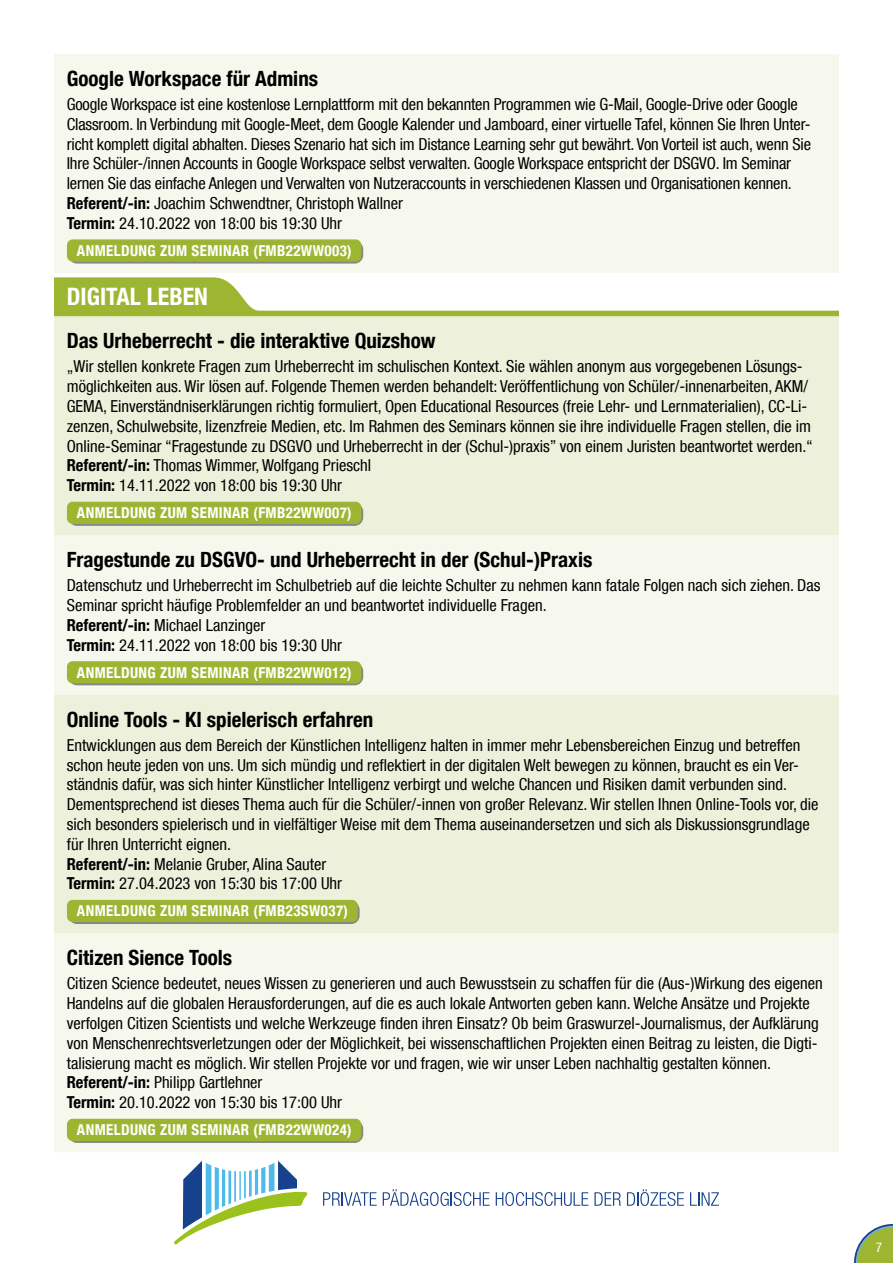
<style>
.page{position:relative;width:893px;height:1263px;background:#fff}
.page>*{position:absolute;margin:0;border:0;box-sizing:border-box;transform-origin:0 0}
.t1{font:700 condensed 24px "Helvetica Neue LT Com";color:#fff}
.t2{font:700 condensed 21px "Helvetica Neue LT Com";color:#000}
.t3{font:condensed 16.5px/19.8px "Helvetica Neue LT Com";color:#000}
.t4{font:700 condensed 15px "Helvetica Neue LT Com";letter-spacing:.025em;color:#fff}
.t5{font:condensed 13.5px "Helvetica Neue LT Com";color:#fff}
.s1{font-weight:700}
</style>
<div class="page">
<svg style="left:174px;top:1161px;width:134px;height:84px"></svg>
<svg style="left:323px;top:1192px;width:54px;height:14px"></svg>
<svg style="left:383px;top:1189px;width:107px;height:17px"></svg>
<svg style="left:496px;top:1192px;width:92px;height:14px"></svg>
<svg style="left:594px;top:1192px;width:27px;height:14px"></svg>
<svg style="left:627px;top:1189px;width:57px;height:17px"></svg>
<svg style="left:690px;top:1192px;width:29px;height:14px"></svg>
<svg style="left:854px;top:1224px;width:39px;height:39px"></svg>
<div style="left:54px;top:54px;width:785px;height:1098px;background:#f6f8ed"></div>
<svg style="left:54px;top:316px;width:785px;height:617px;background:#eff1df"></svg>
<div style="left:68px;top:241px;width:295px;height:23px;background:#878787;border-radius:9px"></div>
<div style="left:67px;top:239px;width:294px;height:23px;border:3px solid #9db632;border-radius:4px"></div>
<div style="left:69px;top:242px;width:290px;height:18px;background:#9db632"></div>
<svg style="left:54px;top:277px;width:785px;height:39px"></svg>
<div style="left:68px;top:503px;width:295px;height:23px;background:#878787;border-radius:9px"></div>
<div style="left:67px;top:502px;width:294px;height:22px;border:3px solid #9db632;border-radius:4px"></div>
<div style="left:69px;top:504px;width:290px;height:18px;background:#9db632"></div>
<div style="left:68px;top:663px;width:295px;height:22px;background:#8f9964;border-radius:9px"></div>
<div style="left:67px;top:661px;width:294px;height:22px;border:3px solid #9db632;border-radius:4px"></div>
<div style="left:69px;top:664px;width:290px;height:18px;background:#9db632"></div>
<div style="left:68px;top:901px;width:292px;height:23px;background:#898b7e;border-radius:9px"></div>
<div style="left:67px;top:900px;width:291px;height:22px;border:3px solid #9db632;border-radius:4px"></div>
<div style="left:69px;top:903px;width:286px;height:18px;background:#9db632"></div>
<div style="left:68px;top:1120px;width:295px;height:23px;background:#878787;border-radius:9px"></div>
<div style="left:67px;top:1119px;width:294px;height:22px;border:3px solid #9db632;border-radius:4px"></div>
<div style="left:69px;top:1121px;width:290px;height:18px;background:#9db632"></div>
<p class="t2" style="left:67px;top:66px;width:253px">Google Workspace für Admins</p>
<p class="t3" style="left:67px;top:94px;width:746px">Google Workspace ist eine kostenlose Lernplattform mit den bekannten Programmen wie G-Mail, Google-Drive oder Google Classroom. In Verbindung mit Google-Meet, dem Google Kalender und Jamboard, einer virtuelle Tafel, können Sie Ihren Unter&shy;richt komplett digital abhalten. Dieses Szenario hat sich im Distance Learning sehr gut bewährt. Von Vorteil ist auch, wenn Sie Ihre Schüler-/innen Accounts in Google Workspace selbst verwalten. Google Workspace entspricht der DSGVO. Im Seminar lernen Sie das einfache Anlegen und Verwalten von Nutzeraccounts in verschiedenen Klassen und Organisationen kennen.<br><span class="s1">Referent/-in:</span> Joachim Schwendtner, Christoph Wallner<br><span class="s1">Termin:</span> 24.10.2022 von 18:00 bis 19:30 Uhr</p>
<p class="t4" style="left:77px;top:242px;width:276px">ANMELDUNG ZUM SEMINAR (FMB22WW003)</p>
<h1 class="t1" style="left:67px;top:282px;width:143px">DIGITAL LEBEN</h1>
<p class="t2" style="left:67px;top:328px;width:370px">Das Urheberrecht - die interaktive Quizshow</p>
<p class="t3" style="left:67px;top:356px;width:748px">„Wir stellen konkrete Fragen zum Urheberrecht im schulischen Kontext. Sie wählen anonym aus vorgegebenen Lösungs&shy;möglichkeiten aus. Wir lösen auf. Folgende Themen werden behandelt: Veröffentlichung von Schüler/-innenarbeiten, AKM/ GEMA, Einverständniserklärungen richtig formuliert, Open Educational Resources (freie Lehr- und Lernmaterialien), CC-Li&shy;zenzen, Schulwebsite, lizenzfreie Medien, etc. Im Rahmen des Seminars können sie ihre individuelle Fragen stellen, die im Online-Seminar “Fragestunde zu DSGVO und Urheberrecht in der (Schul-)praxis” von einem Juristen beantwortet werden.“ <span class="s1">Referent/-in:</span> Thomas Wimmer, Wolfgang Prieschl<br><span class="s1">Termin:</span> 14.11.2022 von 18:00 bis 19:30 Uhr</p>
<p class="t4" style="left:77px;top:504px;width:276px">ANMELDUNG ZUM SEMINAR (FMB22WW007)</p>
<p class="t2" style="left:67px;top:547px;width:527px">Fragestunde zu DSGVO- und Urheberrecht in der (Schul-)Praxis</p>
<p class="t3" style="left:67px;top:575px;width:755px">Datenschutz und Urheberrecht im Schulbetrieb auf die leichte Schulter zu nehmen kann fatale Folgen nach sich ziehen. Das Seminar spricht häufige Problemfelder an und beantwortet individuelle Fragen.<br><span class="s1">Referent/-in:</span> Michael Lanzinger<br><span class="s1">Termin:</span> 24.11.2022 von 18:00 bis 19:30 Uhr</p>
<p class="t4" style="left:77px;top:663px;width:276px">ANMELDUNG ZUM SEMINAR (FMB22WW012)</p>
<p class="t2" style="left:67px;top:707px;width:308px">Online Tools - KI spielerisch erfahren</p>
<p class="t3" style="left:67px;top:735px;width:753px">Entwicklungen aus dem Bereich der Künstlichen Intelligenz halten in immer mehr Lebensbereichen Einzug und betreffen schon heute jeden von uns. Um sich mündig und reflektiert in der digitalen Welt bewegen zu können, braucht es ein Ver&shy;ständnis dafür, was sich hinter Künstlicher Intelligenz verbirgt und welche Chancen und Risiken damit verbunden sind.<br>Dementsprechend ist dieses Thema auch für die Schüler/-innen von großer Relevanz. Wir stellen Ihnen Online-Tools vor, die sich besonders spielerisch und in vielfältiger Weise mit dem Thema auseinandersetzen und sich als Diskussionsgrundlage für Ihren Unterricht eignen.<br><span class="s1">Referent/-in:</span> Melanie Gruber, Alina Sauter<br><span class="s1">Termin:</span> 27.04.2023 von 15:30 bis 17:00 Uhr</p>
<p class="t4" style="left:77px;top:902px;width:273px">ANMELDUNG ZUM SEMINAR (FMB23SW037)</p>
<p class="t2" style="left:67px;top:945px;width:167px">Citizen Sience Tools</p>
<p class="t3" style="left:67px;top:973px;width:757px">Citizen Science bedeutet, neues Wissen zu generieren und auch Bewusstsein zu schaffen für die (Aus-)Wirkung des eigenen Handelns auf die globalen Herausforderungen, auf die es auch lokale Antworten geben kann. Welche Ansätze und Projekte verfolgen Citizen Scientists und welche Werkzeuge finden ihren Einsatz? Ob beim Graswurzel-Journalismus, der Aufklärung von Menschenrechtsverletzungen oder der Möglichkeit, bei wissenschaftlichen Projekten einen Beitrag zu leisten, die Digti&shy;talisierung macht es möglich. Wir stellen Projekte vor und fragen, wie wir unser Leben nachhaltig gestalten können.<br><span class="s1">Referent/-in:</span> Philipp Gartlehner<br><span class="s1">Termin:</span> 20.10.2022 von 15:30 bis 17:00 Uhr</p>
<p class="t4" style="left:77px;top:1121px;width:276px">ANMELDUNG ZUM SEMINAR (FMB22WW024)</p>
<p class="t5" style="left:876px;top:1240px;width:8px">7</p>
</div>
